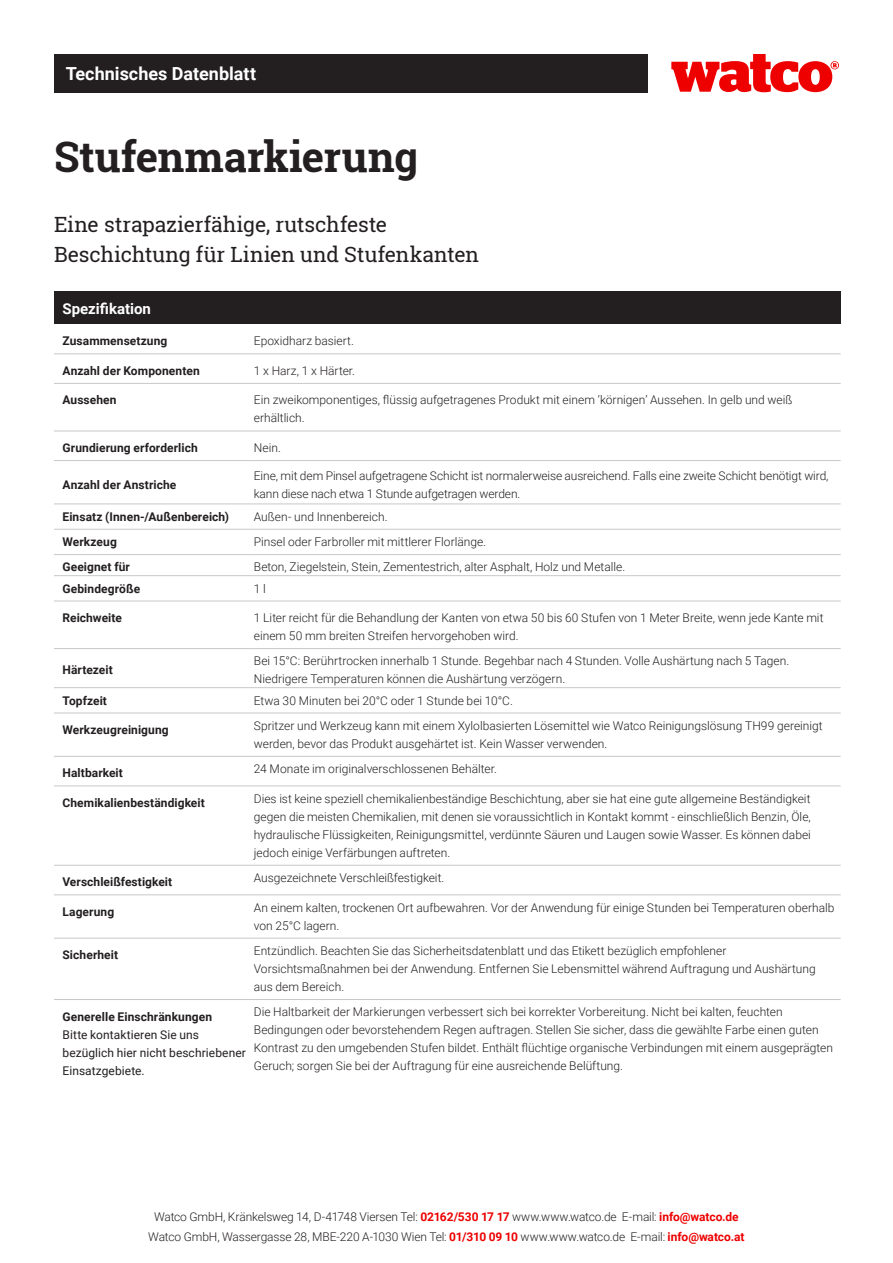
<style>
.page{position:relative;width:893px;height:1263px;background:#fff}
.page>*{position:absolute;margin:0;border:0;box-sizing:border-box;transform-origin:0 0}
.t1{font:700 42px "Roboto Slab";letter-spacing:-.005em;color:#231f20}
.t2{font:21px/30px "Roboto Slab";letter-spacing:-.005em;color:#231f20}
.t3{font:700 18px "Roboto";color:#fff}
.t4{font:700 15px "Roboto";color:#fff}
.t5{font:300 12px/18px "Roboto";color:#231f20}
.t6{font:700 12px "Roboto";letter-spacing:.005em;color:#231f20}
.t7{font:12px/18px "Roboto";letter-spacing:.005em;color:#231f20}
.s1{font-weight:700}
.s2{font-weight:700;color:#e00}
</style>
<div class="page">
<div style="left:54px;top:54px;width:593px;height:38px;background:#231f20"></div>
<svg style="left:671px;top:54px;width:168px;height:38px"></svg>
<div style="left:54px;top:291px;width:787px;height:33px;background:#231f20"></div>
<hr style="left:54px;top:353px;width:200px;height:1px;background:#c7c8ca">
<hr style="left:254px;top:353px;width:587px;height:1px;background:#c7c8ca">
<hr style="left:54px;top:383px;width:200px;height:1px;background:#c7c8ca">
<hr style="left:254px;top:383px;width:587px;height:1px;background:#c7c8ca">
<hr style="left:54px;top:431px;width:200px;height:1px;background:#c7c8ca">
<hr style="left:254px;top:431px;width:587px;height:1px;background:#c7c8ca">
<hr style="left:54px;top:460px;width:200px;height:1px;background:#c7c8ca">
<hr style="left:254px;top:460px;width:587px;height:1px;background:#c7c8ca">
<hr style="left:54px;top:503px;width:200px;height:1px;background:#c7c8ca">
<hr style="left:254px;top:503px;width:587px;height:1px;background:#c7c8ca">
<hr style="left:54px;top:529px;width:200px;height:1px;background:#c7c8ca">
<hr style="left:254px;top:529px;width:587px;height:1px;background:#c7c8ca">
<hr style="left:54px;top:554px;width:200px;height:1px;background:#c7c8ca">
<hr style="left:254px;top:554px;width:587px;height:1px;background:#c7c8ca">
<hr style="left:54px;top:575px;width:200px;height:1px;background:#c7c8ca">
<hr style="left:254px;top:575px;width:587px;height:1px;background:#c7c8ca">
<hr style="left:54px;top:601px;width:200px;height:1px;background:#c7c8ca">
<hr style="left:254px;top:601px;width:587px;height:1px;background:#c7c8ca">
<hr style="left:54px;top:648px;width:200px;height:1px;background:#c7c8ca">
<hr style="left:254px;top:648px;width:587px;height:1px;background:#c7c8ca">
<hr style="left:54px;top:687px;width:200px;height:1px;background:#c7c8ca">
<hr style="left:254px;top:687px;width:587px;height:1px;background:#c7c8ca">
<hr style="left:54px;top:713px;width:200px;height:1px;background:#c7c8ca">
<hr style="left:254px;top:713px;width:587px;height:1px;background:#c7c8ca">
<hr style="left:54px;top:756px;width:200px;height:1px;background:#c7c8ca">
<hr style="left:254px;top:756px;width:587px;height:1px;background:#c7c8ca">
<hr style="left:54px;top:785px;width:200px;height:1px;background:#c7c8ca">
<hr style="left:254px;top:785px;width:587px;height:1px;background:#c7c8ca">
<hr style="left:54px;top:865px;width:200px;height:1px;background:#c7c8ca">
<hr style="left:254px;top:865px;width:587px;height:1px;background:#c7c8ca">
<hr style="left:54px;top:894px;width:200px;height:1px;background:#c7c8ca">
<hr style="left:254px;top:894px;width:587px;height:1px;background:#c7c8ca">
<hr style="left:54px;top:938px;width:200px;height:1px;background:#c7c8ca">
<hr style="left:254px;top:938px;width:587px;height:1px;background:#c7c8ca">
<hr style="left:54px;top:999px;width:200px;height:1px;background:#c7c8ca">
<hr style="left:254px;top:999px;width:587px;height:1px;background:#c7c8ca">
<p class="t3" style="left:66px;top:61px;width:192px">Technisches Datenblatt</p>
<p class="t1" style="left:54px;top:128px;width:365px">Stufenmarkierung</p>
<p class="t2" style="left:54px;top:209px;width:427px">Eine strapazierfähige, rutschfeste<br>Beschichtung für Linien und Stufenkanten</p>
<p class="t4" style="left:63px;top:298px;width:90px">Spezifikation</p>
<p class="t6" style="left:63px;top:333px;width:106px">Zusammensetzung</p>
<p class="t5" style="left:254px;top:332px;width:102px">Epoxidharz basiert.</p>
<p class="t6" style="left:63px;top:362px;width:139px">Anzahl der Komponenten</p>
<p class="t5" style="left:254px;top:361px;width:103px">1 x Harz, 1 x Härter.</p>
<p class="t6" style="left:63px;top:392px;width:56px">Aussehen</p>
<p class="t5" style="left:254px;top:391px;width:540px">Ein zweikomponentiges, flüssig aufgetragenes Produkt mit einem ‘körnigen’ Aussehen. In gelb und weiß erhältlich.</p>
<p class="t6" style="left:63px;top:439px;width:137px">Grundierung erforderlich</p>
<p class="t5" style="left:254px;top:438px;width:29px">Nein.</p>
<p class="t6" style="left:63px;top:476px;width:115px">Anzahl der Anstriche</p>
<p class="t5" style="left:254px;top:466px;width:576px">Eine, mit dem Pinsel aufgetragene Schicht ist normalerweise ausreichend. Falls eine zweite Schicht benötigt wird, kann diese nach etwa 1 Stunde aufgetragen werden.</p>
<p class="t6" style="left:63px;top:508px;width:168px">Einsatz (Innen-/Außenbereich)</p>
<p class="t5" style="left:254px;top:507px;width:135px">Außen- und Innenbereich.</p>
<p class="t6" style="left:63px;top:533px;width:56px">Werkzeug</p>
<p class="t5" style="left:254px;top:532px;width:234px">Pinsel oder Farbroller mit mittlerer Florlänge.</p>
<p class="t6" style="left:63px;top:559px;width:69px">Geeignet für</p>
<p class="t5" style="left:254px;top:558px;width:373px">Beton, Ziegelstein, Stein, Zementestrich, alter Asphalt, Holz und Metalle.</p>
<p class="t6" style="left:63px;top:580px;width:79px">Gebindegröße</p>
<p class="t5" style="left:254px;top:579px;width:14px">1 l</p>
<p class="t6" style="left:63px;top:609px;width:61px">Reichweite</p>
<p class="t5" style="left:254px;top:608px;width:571px">1 Liter reicht für die Behandlung der Kanten von etwa 50 bis 60 Stufen von 1 Meter Breite, wenn jede Kante mit einem 50 mm breiten Streifen hervorgehoben wird.</p>
<p class="t6" style="left:63px;top:662px;width:52px">Härtezeit</p>
<p class="t5" style="left:254px;top:652px;width:537px">Bei 15°C: Berührtrocken innerhalb 1 Stunde. Begehbar nach 4 Stunden. Volle Aushärtung nach 5 Tagen.<br>Niedrigere Temperaturen können die Aushärtung verzögern.</p>
<p class="t6" style="left:63px;top:692px;width:46px">Topfzeit</p>
<p class="t5" style="left:254px;top:691px;width:261px">Etwa 30 Minuten bei 20°C oder 1 Stunde bei 10°C.</p>
<p class="t6" style="left:63px;top:721px;width:108px">Werkzeugreinigung</p>
<p class="t5" style="left:254px;top:716px;width:570px">Spritzer und Werkzeug kann mit einem Xylolbasierten Lösemittel wie Watco Reinigungslösung TH99 gereinigt werden, bevor das Produkt ausgehärtet ist. Kein Wasser verwenden.</p>
<p class="t6" style="left:63px;top:765px;width:62px">Haltbarkeit</p>
<p class="t5" style="left:254px;top:759px;width:245px">24 Monate im originalverschlossenen Behälter.</p>
<p class="t6" style="left:63px;top:794px;width:144px">Chemikalienbeständigkeit</p>
<p class="t5" style="left:254px;top:789px;width:559px;text-align:justify">Dies ist keine speziell chemikalienbeständige Beschichtung, aber sie hat eine gute allgemeine Beständigkeit gegen die meisten Chemikalien, mit denen sie voraussichtlich in Kontakt kommt - einschließlich Benzin, Öle, hydraulische Flüssigkeiten, Reinigungsmittel, verdünnte Säuren und Laugen sowie Wasser. Es können dabei jedoch einige Verfärbungen auftreten.</p>
<p class="t6" style="left:63px;top:874px;width:111px">Verschleißfestigkeit</p>
<p class="t5" style="left:254px;top:868px;width:192px">Ausgezeichnete Verschleißfestigkeit.</p>
<p class="t6" style="left:63px;top:903px;width:53px">Lagerung</p>
<p class="t5" style="left:254px;top:898px;width:582px">An einem kalten, trockenen Ort aufbewahren. Vor der Anwendung für einige Stunden bei Temperaturen oberhalb von 25°C lagern.</p>
<p class="t6" style="left:63px;top:946px;width:57px">Sicherheit</p>
<p class="t5" style="left:254px;top:941px;width:563px">Entzündlich. Beachten Sie das Sicherheitsdatenblatt und das Etikett bezüglich empfohlener<br>Vorsichtsmaßnahmen bei der Anwendung. Entfernen Sie Lebensmittel während Auftragung und Aushärtung aus dem Bereich.</p>
<p class="t7" style="left:63px;top:1007px;width:185px"><span class="s1">Generelle Einschränkungen<br></span>Bitte kontaktieren Sie uns bezüglich hier nicht beschriebener<br>Einsatzgebiete.</p>
<p class="t5" style="left:254px;top:1003px;width:581px">Die Haltbarkeit der Markierungen verbessert sich bei korrekter Vorbereitung. Nicht bei kalten, feuchten Bedingungen oder bevorstehendem Regen auftragen. Stellen Sie sicher, dass die gewählte Farbe einen guten Kontrast zu den umgebenden Stufen bildet. Enthält flüchtige organische Verbindungen mit einem ausgeprägten Geruch; sorgen Sie bei der Auftragung für eine ausreichende Belüftung.</p>
<p class="t5" style="left:154px;top:1207px;width:586px">Watco GmbH, Kränkelsweg 14, D-41748 Viersen Tel: <span class="s2">02162/530 17 17</span> www.www.watco.de E-mail: <span class="s2">info@watco.de</span></p>
<p class="t5" style="left:148px;top:1227px;width:598px">Watco GmbH, Wassergasse 28, MBE-220 A-1030 Wien Tel: <span class="s2">01/310 09 10</span> www.www.watco.de E-mail: <span class="s2">info@watco.at</span></p>
</div>
